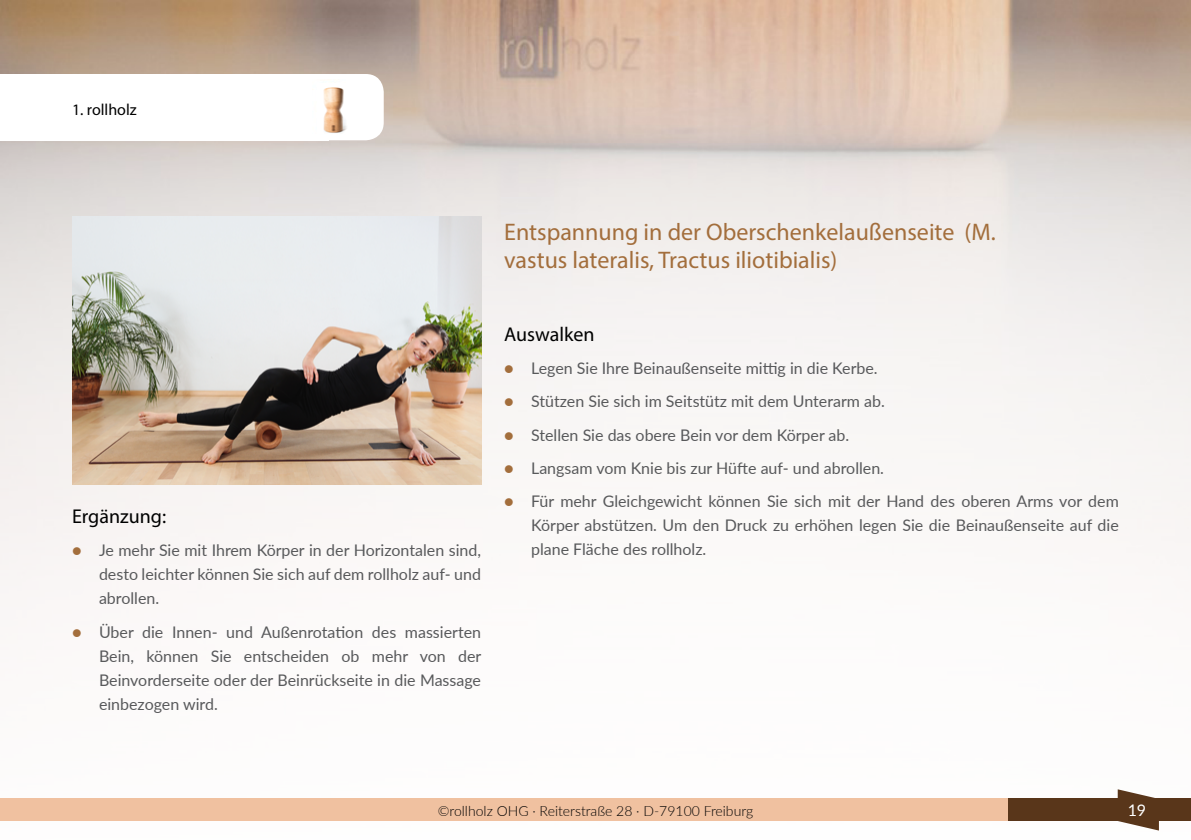
<style>
.page{position:relative;width:1191px;height:840px;background:#fff}
.page>*{position:absolute;margin:0;border:0;box-sizing:border-box;transform-origin:0 0}
.t1{font:24px/28.8px "Myriad Pro";color:#a36e3c}
.t2{font:20px "Myriad Pro";color:#000}
.t3{font:16px/24px "Lato";color:#58595b;text-align:justify}
.t4{font:16px "Myriad Pro";color:#000}
.t5{font:16px "Lato";color:#fff}
.t6{font:300 14px "Lato";color:#000}
.s1{color:#a36e3c}
</style>
<div class="page">
<img style="left:0;top:0;width:1191px;height:831px">
<div style="left:0;top:798px;width:1191px;height:22px;background:#f0c1a0"></div>
<svg style="left:1117px;top:788px;width:42px;height:42px"></svg>
<div style="left:1008px;top:798px;width:183px;height:22px;background:#59361a"></div>
<div style="left:0;top:74px;width:384px;height:66px;background:#fff;border-radius:18px"></div>
<img style="left:72px;top:216px;width:409px;height:268px">
<img style="left:323px;top:87px;width:24px;height:46px">
<p class="t4" style="left:72px;top:100px;width:66px">1. rollholz</p>
<p class="t2" style="left:72px;top:504px;width:96px">Ergänzung:</p>
<p class="t3" style="left:99px;top:537px;width:383px;text-indent:-27px"><span class="s1">●</span> Je mehr Sie mit Ihrem Körper in der Horizontalen sind, desto leichter können Sie sich auf dem rollholz auf- und abrollen.</p>
<p class="t3" style="left:99px;top:618px;width:384px;text-indent:-27px"><span class="s1">●</span> Über die Innen- und Außenrotation des massierten Bein, können Sie entscheiden ob mehr von der Beinvorderseite oder der Beinrückseite in die Massage einbezogen wird.</p>
<h1 class="t1" style="left:504px;top:216px;width:493px">Entspannung in der Oberschenkelaußenseite (M. vastus lateralis, Tractus iliotibialis)</h1>
<p class="t2" style="left:504px;top:322px;width:92px">Auswalken</p>
<p class="t3" style="left:504px;top:356px;width:375px"><span class="s1">●</span> Legen Sie Ihre Beinaußenseite mittig in die Kerbe.</p>
<p class="t3" style="left:504px;top:389px;width:382px"><span class="s1">●</span> Stützen Sie sich im Seitstütz mit dem Unterarm ab.</p>
<p class="t3" style="left:504px;top:422px;width:347px"><span class="s1">●</span> Stellen Sie das obere Bein vor dem Körper ab.</p>
<p class="t3" style="left:504px;top:455px;width:381px"><span class="s1">●</span> Langsam vom Knie bis zur Hüfte auf- und abrollen.</p>
<p class="t3" style="left:531px;top:488px;width:589px;text-indent:-27px"><span class="s1">●</span> Für mehr Gleichgewicht können Sie sich mit der Hand des oberen Arms vor dem Körper abstützen. Um den Druck zu erhöhen legen Sie die Beinaußenseite auf die plane Fläche des rollholz.</p>
<p class="t6" style="left:438px;top:800px;width:317px">©rollholz OHG · Reiterstraße 28 · D-79100 Freiburg</p>
<p class="t5" style="left:1127px;top:798px;width:20px">19</p>
</div>
